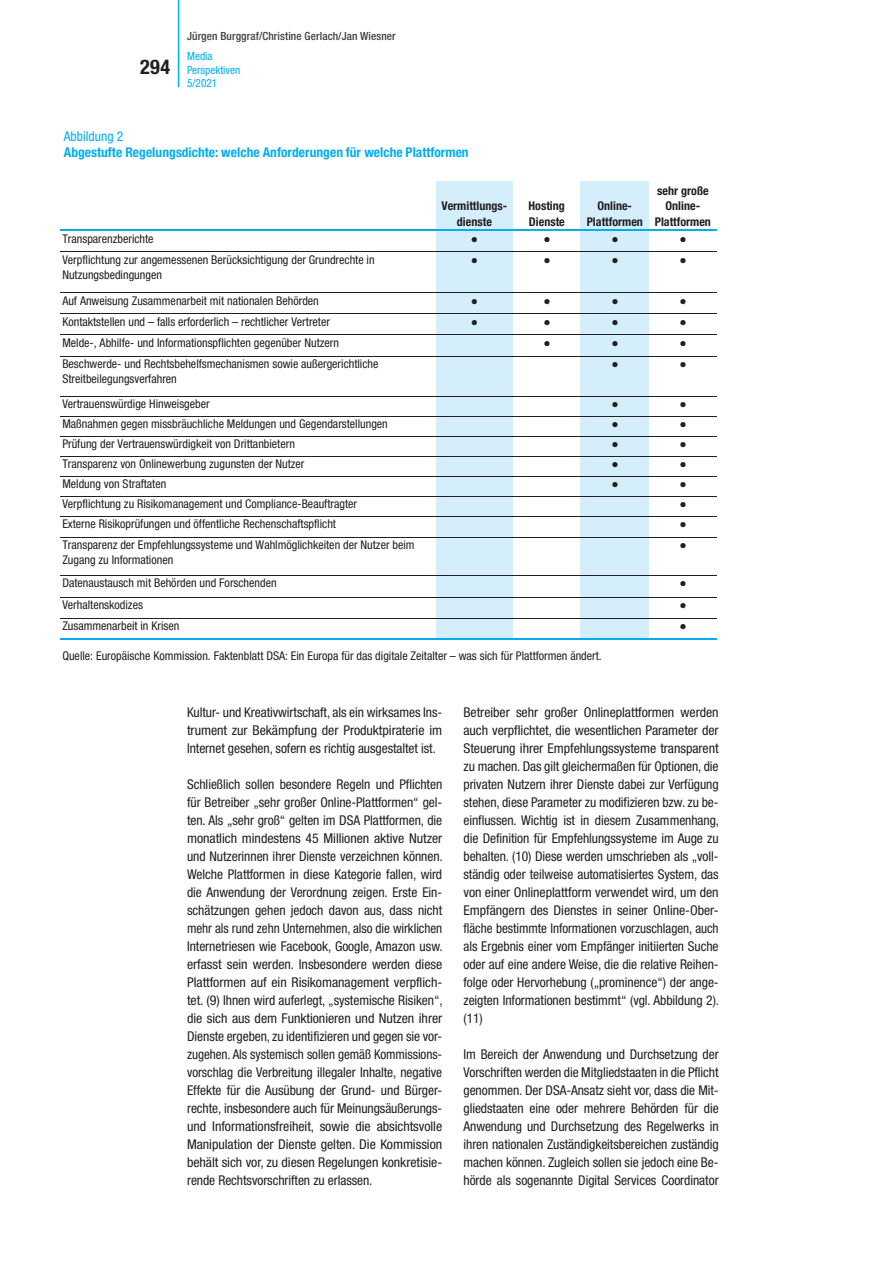
<style>
.page{position:relative;width:893px;height:1263px;background:#fff}
.page>*{position:absolute;margin:0;border:0;box-sizing:border-box;transform-origin:0 0}
.t1{font:700 condensed 20.25px "Helvetica Neue LT Std";color:#231f20}
.t2{font:condensed 13.5px/18px "Helvetica Neue LT Std";letter-spacing:-.005em;color:#231f20;text-align:justify}
.t3{font:700 condensed 13.5px "Helvetica Neue LT Std";letter-spacing:.005em;color:#00aeef}
.t4{font:condensed 13.5px "Helvetica Neue LT Std";letter-spacing:.005em;color:#00aeef}
.t5{font:condensed 12px/21px "Helvetica Neue LT Std";color:#231f20}
.t6{font:700 condensed 12px/15.6px "Helvetica Neue LT Std";color:#231f20;text-align:center}
.t7{font:12px/20.4px "Arial";color:#231f20;text-align:justify}
.t8{font:500 condensed 11.25px "Helvetica Neue LT Std";letter-spacing:.01em;color:#3e3e3f}
.t9{font:condensed 11.25px/13.5px "Helvetica Neue LT Std";color:#00aeef}
</style>
<div class="page">
<hr style="left:178px;top:0;width:1px;height:87px;background:#00aeef">
<div style="left:436px;top:181px;width:77px;height:458px;background:#d4effb"></div>
<div style="left:581px;top:181px;width:68px;height:458px;background:#d4effb"></div>
<hr style="left:60px;top:230px;width:657px;height:1px;background:#00aeef">
<hr style="left:60px;top:252px;width:657px;height:1px;background:#231f20">
<hr style="left:60px;top:293px;width:657px;height:1px;background:#231f20">
<hr style="left:60px;top:314px;width:657px;height:1px;background:#231f20">
<hr style="left:60px;top:335px;width:657px;height:1px;background:#231f20">
<hr style="left:60px;top:356px;width:657px;height:1px;background:#231f20">
<hr style="left:60px;top:396px;width:657px;height:1px;background:#231f20">
<hr style="left:60px;top:416px;width:657px;height:1px;background:#231f20">
<hr style="left:60px;top:436px;width:657px;height:1px;background:#231f20">
<hr style="left:60px;top:456px;width:657px;height:1px;background:#231f20">
<hr style="left:60px;top:476px;width:657px;height:1px;background:#231f20">
<hr style="left:60px;top:496px;width:657px;height:1px;background:#231f20">
<hr style="left:60px;top:516px;width:657px;height:1px;background:#231f20">
<hr style="left:60px;top:537px;width:657px;height:1px;background:#231f20">
<hr style="left:60px;top:575px;width:657px;height:1px;background:#231f20">
<hr style="left:60px;top:597px;width:657px;height:1px;background:#231f20">
<hr style="left:60px;top:618px;width:657px;height:1px;background:#231f20">
<hr style="left:60px;top:639px;width:657px;height:1px;background:#00aeef">
<p class="t8" style="left:187px;top:30px;width:210px">Jürgen Burggraf/Christine Gerlach/Jan Wiesner</p>
<h1 class="t1" style="left:140px;top:54px;width:31px">294</h1>
<p class="t9" style="left:187px;top:49px;width:55px">Media<br>Perspektiven<br>5/2021</p>
<p class="t4" style="left:64px;top:129px;width:61px">Abbildung 2</p>
<p class="t3" style="left:64px;top:144px;width:406px">Abgestufte Regelungsdichte: welche Anforderungen für welche Plattformen</p>
<p class="t6" style="left:441px;top:198px;width:67px">Vermittlungs&shy;dienste</p>
<p class="t6" style="left:529px;top:198px;width:38px;text-align:left">Hosting<br>Dienste</p>
<p class="t6" style="left:587px;top:198px;width:58px">Online-<br>Plattformen</p>
<p class="t6" style="left:655px;top:182px;width:58px">sehr große<br>Online-<br>Plattformen</p>
<p class="t5" style="left:62px;top:228px;width:314px">Transparenzberichte<br>Verpflichtung zur angemessenen Berücksichtigung der Grundrechte in</p>
<p class="t5" style="left:62px;top:264px;width:101px">Nutzungsbedingungen</p>
<p class="t7" style="left:471px;top:228px;width:9px">●</p>
<p class="t7" style="left:543px;top:228px;width:9px">●</p>
<p class="t7" style="left:611px;top:228px;width:9px">●</p>
<p class="t7" style="left:679px;top:228px;width:9px">●</p>
<p class="t7" style="left:471px;top:249px;width:9px">●</p>
<p class="t7" style="left:543px;top:249px;width:9px">●</p>
<p class="t7" style="left:611px;top:249px;width:9px">●</p>
<p class="t7" style="left:679px;top:249px;width:9px">●</p>
<p class="t7" style="left:471px;top:290px;width:9px">●</p>
<p class="t7" style="left:543px;top:290px;width:9px">●</p>
<p class="t7" style="left:611px;top:290px;width:9px">●</p>
<p class="t7" style="left:679px;top:290px;width:9px">●</p>
<p class="t7" style="left:471px;top:311px;width:9px">●</p>
<p class="t7" style="left:543px;top:311px;width:9px">●</p>
<p class="t7" style="left:611px;top:311px;width:9px">●</p>
<p class="t7" style="left:679px;top:311px;width:9px">●</p>
<p class="t7" style="left:543px;top:332px;width:9px">●</p>
<p class="t7" style="left:611px;top:332px;width:9px">●</p>
<p class="t7" style="left:679px;top:332px;width:9px">●</p>
<p class="t7" style="left:611px;top:353px;width:9px">●</p>
<p class="t7" style="left:679px;top:353px;width:9px">●</p>
<p class="t7" style="left:611px;top:394px;width:9px">●</p>
<p class="t7" style="left:679px;top:394px;width:9px">●</p>
<p class="t7" style="left:611px;top:414px;width:9px">●</p>
<p class="t7" style="left:679px;top:414px;width:9px">●</p>
<p class="t7" style="left:611px;top:434px;width:9px">●</p>
<p class="t7" style="left:679px;top:434px;width:9px">●</p>
<p class="t7" style="left:611px;top:454px;width:9px">●</p>
<p class="t7" style="left:679px;top:454px;width:9px">●</p>
<p class="t7" style="left:611px;top:474px;width:9px">●</p>
<p class="t7" style="left:679px;top:474px;width:9px">● ● ● ●</p>
<p class="t7" style="left:679px;top:572px;width:9px;line-height:21.6px">● ● ●</p>
<p class="t5" style="left:62px;top:645px;width:541px">Quelle: Europäische Kommission. Faktenblatt DSA: Ein Europa für das digitale Zeitalter – was sich für Plattformen ändert.</p>
<p class="t5" style="left:62px;top:290px;width:269px">Auf Anweisung Zusammenarbeit mit nationalen Behörden<br>Kontaktstellen und – falls erforderlich – rechtlicher Vertreter</p>
<p class="t5" style="left:62px;top:332px;width:318px">Melde-, Abhilfe- und Informationspflichten gegenüber Nutzern<br>Beschwerde- und Rechtsbehelfsmechanismen sowie außergerichtliche</p>
<p class="t5" style="left:62px;top:368px;width:116px">Streitbeilegungsverfahren</p>
<p class="t5" style="left:62px;top:394px;width:327px;line-height:20px">Vertrauenswürdige Hinweisgeber<br>Maßnahmen gegen missbräuchliche Meldungen und Gegendarstellungen Prüfung der Vertrauenswürdigkeit von Drittanbietern<br>Transparenz von Onlinewerbung zugunsten der Nutzer</p>
<p class="t5" style="left:62px;top:473px;width:106px">Meldung von Straftaten</p>
<p class="t5" style="left:62px;top:513px;width:275px">Externe Risikoprüfungen und öffentliche Rechenschaftspflicht</p>
<p class="t5" style="left:62px;top:493px;width:296px">Verpflichtung zu Risikomanagement und Compliance-Beauftragter</p>
<p class="t5" style="left:62px;top:537px;width:354px;line-height:15.3px">Transparenz der Empfehlungssysteme und Wahlmöglichkeiten der Nutzer beim<br>Zugang zu Informationen</p>
<p class="t5" style="left:62px;top:572px;width:216px;line-height:21.6px">Datenaustausch mit Behörden und Forschenden<br>Verhaltenskodizes<br>Zusammenarbeit in Krisen</p>
<p class="t2" style="left:187px;top:703px;width:257px">Kultur- und Kreativwirtschaft, als ein wirksames Ins&shy;trument zur Bekämpfung der Produktpiraterie im Internet gesehen, sofern es richtig ausgestaltet ist.</p>
<p class="t2" style="left:187px;top:775px;width:257px">Schließlich sollen besondere Regeln und Pflichten für Betreiber „sehr großer Online-Plattformen“ gel&shy;ten. Als „sehr groß“ gelten im DSA Plattformen, die monatlich mindestens 45 Millionen aktive Nutzer und Nutzerinnen ihrer Dienste verzeichnen können.<br>Welche Plattformen in diese Kategorie fallen, wird die Anwendung der Verordnung zeigen. Erste Ein&shy;schätzungen gehen jedoch davon aus, dass nicht mehr als rund zehn Unternehmen, also die wirklichen Internetriesen wie Facebook, Google, Amazon usw. erfasst sein werden. Insbesondere werden diese Plattformen auf ein Risikomanagement verpflich&shy;tet. (9) Ihnen wird auferlegt, „systemische Risiken“, die sich aus dem Funktionieren und Nutzen ihrer Dienste ergeben, zu identifizieren und gegen sie vor&shy;zugehen. Als systemisch sollen gemäß Kommissions&shy;vorschlag die Verbreitung illegaler Inhalte, negative Effekte für die Ausübung der Grund- und Bürger&shy;rechte, insbesondere auch für Meinungsäußerungs&shy;und Informationsfreiheit, sowie die absichtsvolle Manipulation der Dienste gelten. Die Kommission behält sich vor, zu diesen Regelungen konkretisie&shy;rende Rechtsvorschriften zu erlassen.</p>
<p class="t2" style="left:463px;top:703px;width:257px">Betreiber sehr großer Onlineplattformen werden auch verpflichtet, die wesentlichen Parameter der Steuerung ihrer Empfehlungssysteme transparent zu machen. Das gilt gleichermaßen für Optionen, die privaten Nutzern ihrer Dienste dabei zur Verfügung stehen, diese Parameter zu modifizieren bzw. zu be&shy;einflussen. Wichtig ist in diesem Zusammenhang, die Definition für Empfehlungssysteme im Auge zu behalten. (10) Diese werden umschrieben als „voll&shy;ständig oder teilweise automatisiertes System, das von einer Onlineplattform verwendet wird, um den Empfängern des Dienstes in seiner Online-Ober&shy;fläche bestimmte Informationen vorzuschlagen, auch als Ergebnis einer vom Empfänger initiierten Suche oder auf eine andere Weise, die die relative Reihen&shy;folge oder Hervorhebung („prominence“) der ange&shy;zeigten Informationen bestimmt“ (vgl. Abbildung 2). (11)</p>
<p class="t2" style="left:463px;top:1045px;width:257px">Im Bereich der Anwendung und Durchsetzung der Vorschriften werden die Mitgliedstaaten in die Pflicht genommen. Der DSA-Ansatz sieht vor, dass die Mit&shy;gliedstaaten eine oder mehrere Behörden für die Anwendung und Durchsetzung des Regelwerks in ihren nationalen Zuständigkeitsbereichen zuständig machen können. Zugleich sollen sie jedoch eine Be&shy;hörde als sogenannte Digital Services Coordinator</p>
</div>
